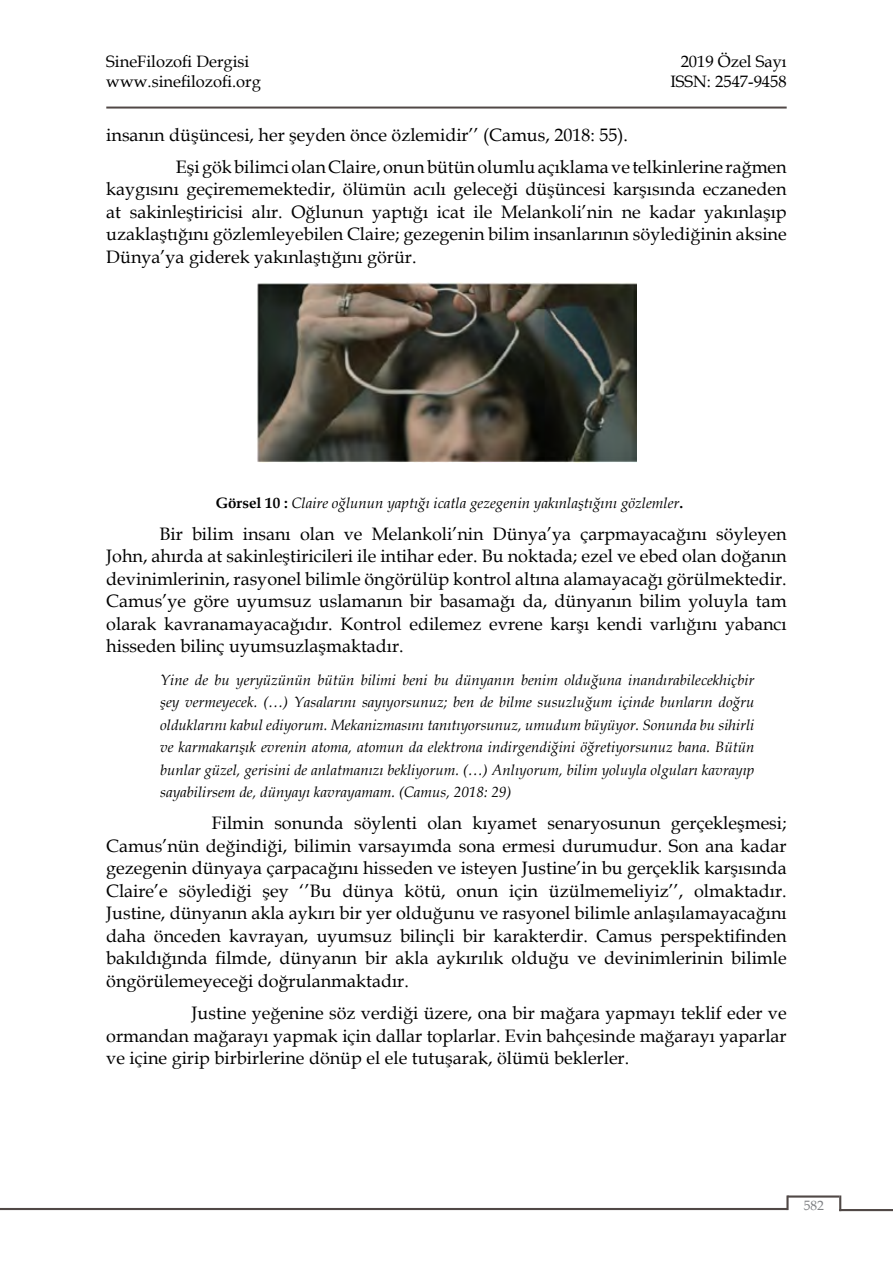
<style>
.page{position:relative;width:893px;height:1263px;background:#fff}
.page>*{position:absolute;margin:0;border:0;box-sizing:border-box;transform-origin:0 0}
.düz_metin{font:18px/22.5px "Book Antiqua";color:#000;text-align:justify}
.t1{font:16.5px/19.8px "Book Antiqua";color:#000}
.ara_paragraf{font:italic 15px/22.5px "Book Antiqua";color:#000;text-align:justify}
.tablo_altı_yazısı{font:italic 15px "Book Antiqua";color:#000}
.t2{font:13.5px "Book Antiqua";color:#7e8083}
.s1{font-weight:700;font-style:normal}
</style>
<div class="page">
<hr style="left:0;top:1208px;width:787px;height:2px;background:#504846">
<hr style="left:786px;top:1195px;width:3px;height:15px;background:#504846">
<hr style="left:787px;top:1195px;width:52px;height:2px;background:#504846">
<svg style="left:839px;top:1195px;width:2px;height:14px"></svg>
<hr style="left:839px;top:1209px;width:54px;height:2px;background:#504846">
<hr style="left:106px;top:107px;width:681px;height:2px;background:#504846">
<img style="left:257px;top:283px;width:380px;height:180px">
<p class="t1" style="left:106px;top:51px;width:156px">SineFilozofi Dergisi www.sinefilozofi.org</p>
<p class="t1" style="left:670px;top:51px;width:118px;text-align:right">2019 Özel Sayı<br>ISSN: 2547-9458</p>
<p class="düz_metin" style="left:106px;top:123px;width:523px">insanın düşüncesi, her şeyden önce özlemidir’’ (Camus, 2018: 55).</p>
<p class="düz_metin" style="left:106px;top:155px;width:682px;text-indent:70px">Eşi gök bilimci olan Claire, onun bütün olumlu açıklama ve telkinlerine rağmen kaygısını geçirememektedir, ölümün acılı geleceği düşüncesi karşısında eczaneden at sakinleştiricisi alır. Oğlunun yaptığı icat ile Melankoli’nin ne kadar yakınlaşıp uzaklaştığını gözlemleyebilen Claire; gezegenin bilim insanlarının söylediğinin aksine Dünya’ya giderek yakınlaştığını görür.</p>
<p class="tablo_altı_yazısı" style="left:216px;top:492px;width:469px"><span class="s1">Görsel 10 :</span> Claire oğlunun yaptığı icatla gezegenin yakınlaştığını gözlemler<span class="s1">.</span></p>
<p class="düz_metin" style="left:106px;top:522px;width:682px;text-indent:53px">Bir bilim insanı olan ve Melankoli’nin Dünya’ya çarpmayacağını söyleyen John, ahırda at sakinleştiricileri ile intihar eder. Bu noktada; ezel ve ebed olan doğanın devinimlerinin, rasyonel bilimle öngörülüp kontrol altına alamayacağı görülmektedir.<br>Camus’ye göre uyumsuz uslamanın bir basamağı da, dünyanın bilim yoluyla tam olarak kavranamayacağıdır. Kontrol edilemez evrene karşı kendi varlığını yabancı hisseden bilinç uyumsuzlaşmaktadır.</p>
<p class="ara_paragraf" style="left:160px;top:668px;width:596px">Yine de bu yeryüzünün bütün bilimi beni bu dünyanın benim olduğuna inandırabilecekhiçbir şey vermeyecek. (…) Yasalarını sayıyorsunuz; ben de bilme susuzluğum içinde bunların doğru olduklarını kabul ediyorum. Mekanizmasını tanıtıyorsunuz, umudum büyüyor. Sonunda bu sihirli ve karmakarışık evrenin atoma, atomun da elektrona indirgendiğini öğretiyorsunuz bana. Bütün bunlar güzel, gerisini de anlatmanızı bekliyorum. (…) Anlıyorum, bilim yoluyla olguları kavrayıp sayabilirsem de, dünyayı kavrayamam. (Camus, 2018: 29)</p>
<p class="düz_metin" style="left:106px;top:812px;width:682px;text-indent:105px">Filmin sonunda söylenti olan kıyamet senaryosunun gerçekleşmesi; Camus’nün değindiği, bilimin varsayımda sona ermesi durumudur. Son ana kadar gezegenin dünyaya çarpacağını hisseden ve isteyen Justine’in bu gerçeklik karşısında Claire’e söylediği şey ‘’Bu dünya kötü, onun için üzülmemeliyiz’’, olmaktadır.<br>Justine, dünyanın akla aykırı bir yer olduğunu ve rasyonel bilimle anlaşılamayacağını daha önceden kavrayan, uyumsuz bilinçli bir karakterdir. Camus perspektifinden bakıldığında filmde, dünyanın bir akla aykırılık olduğu ve devinimlerinin bilimle öngörülemeyeceği doğrulanmaktadır.</p>
<p class="düz_metin" style="left:106px;top:1001px;width:682px;text-indent:85px">Justine yeğenine söz verdiği üzere, ona bir mağara yapmayı teklif eder ve ormandan mağarayı yapmak için dallar toplarlar. Evin bahçesinde mağarayı yaparlar ve içine girip birbirlerine dönüp el ele tutuşarak, ölümü beklerler.</p>
<p class="t2" style="left:804px;top:1196px;width:22px">582</p>
</div>
